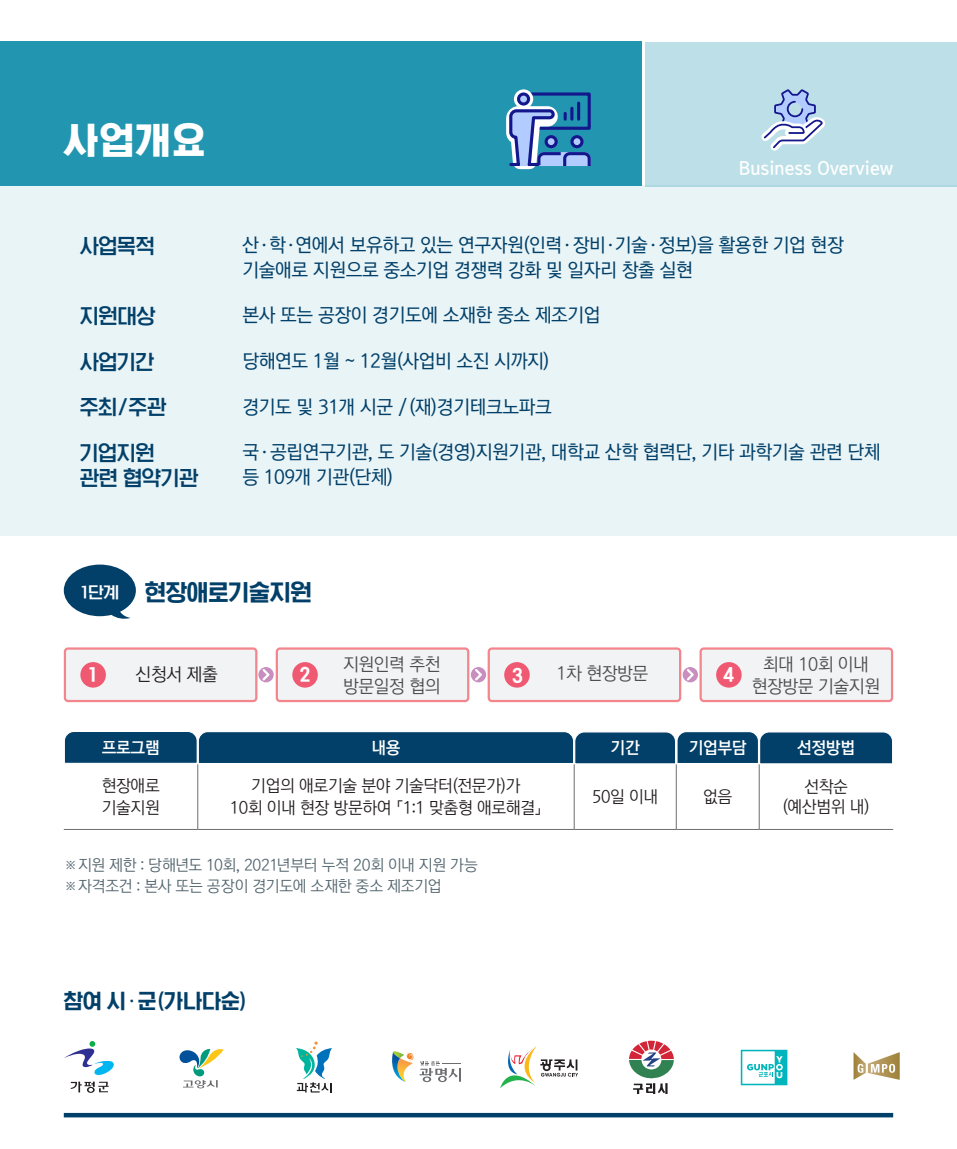
<style>
.page{position:relative;width:957px;height:1149px;background:#fff}
.page>*{position:absolute;margin:0;border:0;box-sizing:border-box;transform-origin:0 0}
.t1{font:36px "Korean SWGI4 R";color:#fff;scale:.95 1}
.t2{font:22.5px "Korean SWGI3 R";letter-spacing:-.01em;color:#024069;scale:.95 1}
.t3{font:20.25px "Korean SWGI2 R";letter-spacing:-.01em;color:#024069;scale:.95 1}
.t4{font:20.25px "Korean SWGI3 R";letter-spacing:-.01em;color:#024069;scale:.95 1}
.내용{font:19.12px/24.8px "Korean GD13 R";letter-spacing:-.025em;color:#024069}
.t5{font:18px "Korean GD12 R";letter-spacing:-.025em;color:#4b4c4d}
.t6{font:18px "Korean GD15 R";color:#fff}
.내용-2{font:18px "Korean GD12 R";color:#231f20}
.t7{font:18px "Korean SWGI3 R";color:#fff;scale:.95 1}
.표{font:16.88px "Korean GD12 R";letter-spacing:-.025em;color:#231f20}
.표-2{font:16.88px "Korean GD15 R";letter-spacing:-.025em;color:#fff}
.t8{font:15.75px "Korean GD12 R";letter-spacing:-.02em;color:#53656e}
.내용-3{font:15.75px "Korean SWGI2 R";color:#fff}
.s1{font-family:"Korean GD13 R"}
.s2{font-family:"Korean GD12 R";font-size:22.5px}
</style>
<div class="page">
<div style="left:0;top:41px;width:641px;height:145px;background:#2296b0"></div>
<div style="left:645px;top:43px;width:312px;height:144px;background:#bddfe7"></div>
<svg style="left:64px;top:564px;width:72px;height:55px"></svg>
<div style="left:700px;top:648px;width:192px;height:52px;background:#f2f3f4;border-radius:3px"></div>
<div style="left:699px;top:647px;width:194px;height:55px;border:2px solid #f3858d;border-radius:3px"></div>
<div style="left:489px;top:648px;width:191px;height:52px;background:#f2f3f4;border-radius:3px"></div>
<div style="left:487px;top:647px;width:194px;height:55px;border:2px solid #f3858d;border-radius:3px"></div>
<div style="left:277px;top:648px;width:191px;height:52px;background:#f2f3f4;border-radius:3px"></div>
<div style="left:276px;top:647px;width:193px;height:55px;border:2px solid #f3858d;border-radius:3px"></div>
<div style="left:65px;top:648px;width:191px;height:52px;background:#f2f3f4;border-radius:3px"></div>
<div style="left:64px;top:647px;width:193px;height:55px;border:2px solid #f3858d;border-radius:3px"></div>
<div style="left:504px;top:662px;width:26px;height:25px;background:#f05972;border-radius:50%"></div>
<div style="left:0;top:186px;width:957px;height:350px;background:#e9f4f7"></div>
<svg style="left:500px;top:1046px;width:78px;height:41px"></svg>
<svg style="left:296px;top:1041px;width:36px;height:51px"></svg>
<svg style="left:741px;top:1049px;width:46px;height:35px"></svg>
<svg style="left:64px;top:1041px;width:50px;height:34px"></svg>
<svg style="left:71px;top:1081px;width:38px;height:11px"></svg>
<svg style="left:629px;top:1040px;width:45px;height:53px"></svg>
<svg style="left:853px;top:1052px;width:46px;height:27px"></svg>
<svg style="left:889px;top:1063px;width:6px;height:9px"></svg>
<svg style="left:179px;top:1049px;width:45px;height:39px"></svg>
<svg style="left:392px;top:1051px;width:69px;height:30px"></svg>
<svg style="left:64px;top:1112px;width:829px;height:4px;background:#3c6c8b"></svg>
<svg style="left:258px;top:667px;width:16px;height:15px"></svg>
<svg style="left:471px;top:667px;width:15px;height:15px"></svg>
<svg style="left:682px;top:667px;width:16px;height:15px"></svg>
<svg style="left:64px;top:731px;width:829px;height:33px;background:#185076"></svg>
<svg style="left:198px;top:764px;width:561px;height:64px"></svg>
<hr style="left:197px;top:764px;width:1px;height:64px;background:#6c6d70">
<hr style="left:574px;top:764px;width:1px;height:64px;background:#6c6d70">
<hr style="left:676px;top:764px;width:1px;height:64px;background:#6c6d70">
<hr style="left:759px;top:764px;width:1px;height:64px;background:#6c6d70">
<hr style="left:64px;top:828px;width:134px;height:1px;background:#6c6d70">
<hr style="left:198px;top:828px;width:376px;height:1px;background:#6c6d70">
<hr style="left:574px;top:828px;width:102px;height:1px;background:#6c6d70">
<hr style="left:676px;top:828px;width:83px;height:1px;background:#6c6d70">
<hr style="left:759px;top:828px;width:134px;height:1px;background:#6c6d70">
<div style="left:80px;top:662px;width:26px;height:25px;background:#f05972;border-radius:50%"></div>
<div style="left:292px;top:662px;width:26px;height:25px;background:#f05972;border-radius:50%"></div>
<div style="left:716px;top:662px;width:25px;height:25px;background:#f05972;border-radius:50%"></div>
<div style="left:514px;top:89px;width:19px;height:20px;border:14px solid #fff;border-radius:50%"></div>
<svg style="left:506px;top:91px;width:85px;height:79px"></svg>
<svg style="left:761px;top:89px;width:64px;height:62px"></svg>
<p class="t1" style="left:64px;top:121px;width:151px">사업개요</p>
<p class="t6" style="left:739px;top:158px;width:155px">Business Overview</p>
<p class="t3" style="left:80px;top:235px;width:80px">사업목적</p>
<p class="내용" style="left:242px;top:233px;width:603px">산·학·연에서 보유하고 있는 연구자원(인력·장비·기술·정보)을 활용한 기업 현장 기술애로 지원으로 중소기업 경쟁력 강화 및 일자리 창출 실현</p>
<p class="t3" style="left:80px;top:305px;width:81px">지원대상</p>
<p class="내용" style="left:242px;top:302px;width:360px">본사 또는 공장이 경기도에 소재한 중소 제조기업</p>
<p class="t3" style="left:80px;top:350px;width:80px">사업기간</p>
<p class="내용" style="left:242px;top:348px;width:309px">당해연도 1월 ~ 12월(사업비 소진 시까지)</p>
<p class="t3" style="left:80px;top:396px;width:93px">주최/주관</p>
<p class="내용" style="left:242px;top:394px;width:311px">경기도 및 31개 시군 /(재)경기테크노파크</p>
<p class="t3" style="left:80px;top:442px;width:80px">기업지원</p>
<p class="t3" style="left:80px;top:466px;width:126px">관련 협약기관</p>
<p class="내용" style="left:242px;top:440px;width:640px">국·공립연구기관, 도 기술(경영)지원기관, 대학교 산학 협력단, 기타 과학기술 관련 단체 등 109개 기관(단체)</p>
<p class="내용-3" style="left:81px;top:583px;width:39px">1단계</p>
<p class="t2" style="left:145px;top:580px;width:177px">현장애로기술지원</p>
<p class="t7" style="left:89px;top:665px;width:10px">1</p>
<p class="내용-2" style="left:136px;top:664px;width:84px">신청서 제출</p>
<p class="t7" style="left:300px;top:665px;width:13px">2</p>
<p class="t5" style="left:343px;top:654px;width:99px">지원인력 추천</p>
<p class="t5" style="left:343px;top:676px;width:99px">방문일정 협의</p>
<p class="t7" style="left:512px;top:665px;width:13px">3</p>
<p class="t5" style="left:556px;top:664px;width:93px">1차 현장방문</p>
<p class="t7" style="left:723px;top:665px;width:13px">4</p>
<p class="t5" style="left:763px;top:654px;width:108px">최대 10회 이내</p>
<p class="t5" style="left:752px;top:676px;width:130px">현장방문 기술지원</p>
<p class="표-2" style="left:102px;top:738px;width:60px">프로그램</p>
<p class="표-2" style="left:371px;top:738px;width:31px">내용</p>
<p class="표-2" style="left:610px;top:738px;width:31px">기간</p>
<p class="표-2" style="left:688px;top:738px;width:60px">기업부담</p>
<p class="표-2" style="left:797px;top:738px;width:60px">선정방법</p>
<p class="표" style="left:102px;top:777px;width:60px">현장애로</p>
<p class="표" style="left:102px;top:798px;width:60px">기술지원</p>
<p class="표" style="left:251px;top:777px;width:271px">기업의 애로기술 분야 기술닥터(전문가)가</p>
<p class="표" style="left:230px;top:798px;width:314px">10회 이내 현장 방문하여 <span class="s1">「</span>1:1 맞춤형 애로해결<span class="s1">」</span></p>
<p class="표" style="left:804px;top:777px;width:45px">선착순</p>
<p class="표" style="left:782px;top:797px;width:89px">(예산범위 내)</p>
<p class="표" style="left:592px;top:787px;width:68px">50일 이내</p>
<p class="표" style="left:703px;top:787px;width:31px">없음</p>
<p class="t8" style="left:64px;top:856px;width:416px">※지원 제한 : 당해년도 10회, 2021년부터 누적 20회 이내 지원 가능</p>
<p class="t8" style="left:64px;top:877px;width:379px">※자격조건 : 본사 또는 공장이 경기도에 소재한 중소 제조기업</p>
<p class="t4" style="left:64px;top:989px;width:193px">참여 시<span class="s2">·</span>군(가나다순)</p>
</div>
